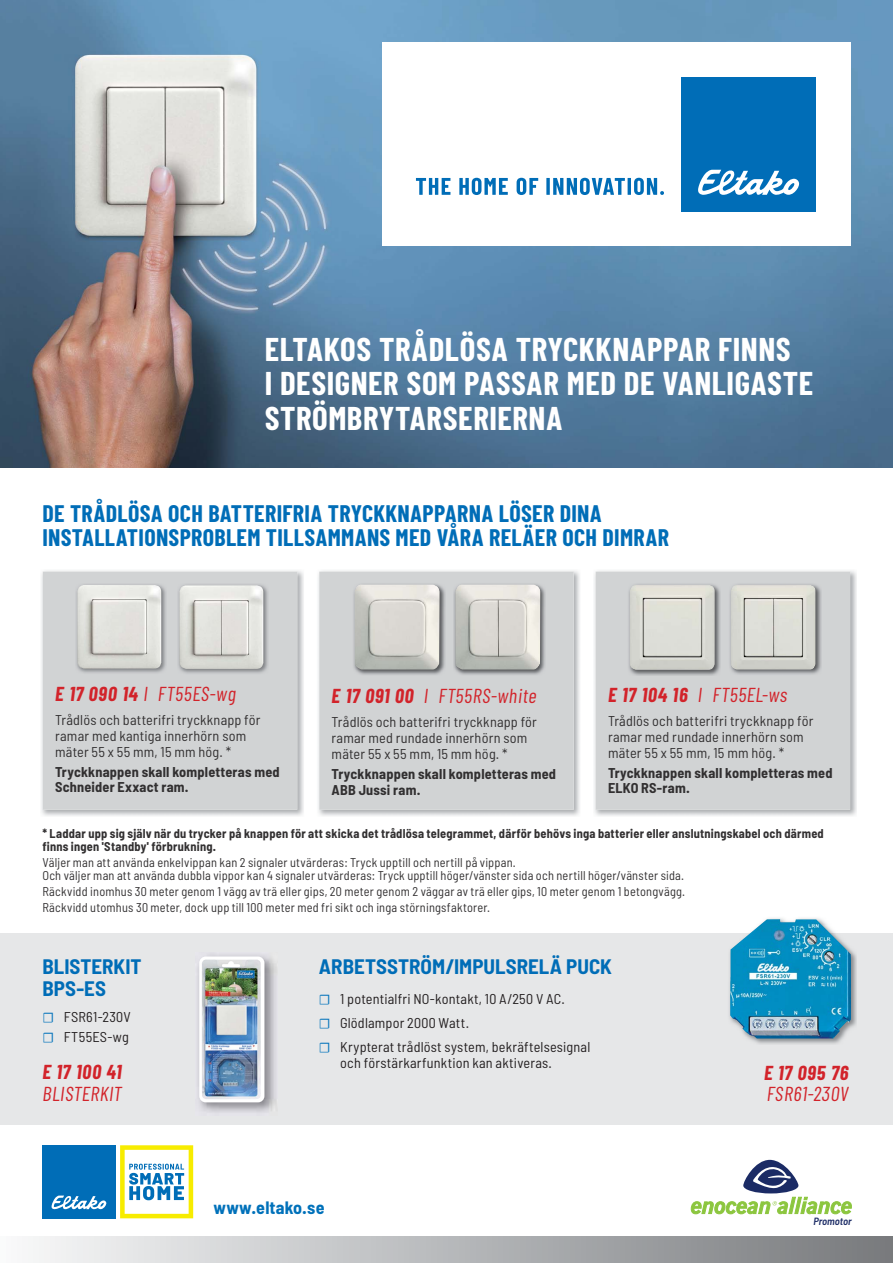
<style>
.page{position:relative;width:893px;height:1263px;background:#fff}
.page>*{position:absolute;margin:0;border:0;box-sizing:border-box;transform-origin:0 0}
.t1{font:700 33px/34.5px "Barlow Condensed";letter-spacing:.02em;color:#fff}
.t2{font:700 24px/24px "Barlow Condensed";letter-spacing:.015em;color:#006db7}
.t3{font:700 semi-condensed 21px/22.5px "Barlow";color:#006db7}
.t4{font:italic 20.25px "Barlow Condensed";letter-spacing:.03em;color:#d2232a}
.t5{font:italic 700 20.25px "Barlow Condensed";letter-spacing:.04em;color:#d2232a}
.t6{font:700 semi-condensed 18px "Barlow";letter-spacing:.01em;color:#0071ba}
.t7{font:semi-condensed 14.25px/15.8px "Barlow";letter-spacing:.015em;color:#323031}
.t8{font:semi-condensed 14.25px/24.3px "Barlow";letter-spacing:.015em;color:#231f20}
.t9{font:700 semi-condensed 14.25px/15.8px "Barlow";letter-spacing:.015em;color:#323031}
.t10{font:semi-condensed 12.75px/13.5px "Barlow";letter-spacing:.015em;color:#323031}
.t11{font:700 semi-condensed 12.75px/13.5px "Barlow";letter-spacing:.015em;color:#323031}
.t12{font:italic 600 semi-condensed 10.5px "Barlow";color:#1b2b65}
.s1{font-weight:700}
.s2{font-family:"Minion Pro";font-stretch:normal;color:#0071ba}
</style>
<div class="page">
<div style="left:0;top:933px;width:893px;height:192px;background:#e6e7e8"></div>
<div style="left:0;top:1236px;width:893px;height:27px;background:linear-gradient(to right,#f9f9fa,#77797c)"></div>
<img style="left:0;top:0;width:893px;height:468px">
<div style="left:381px;top:43px;width:469px;height:203px;background:#fff"></div>
<div style="left:681px;top:77px;width:135px;height:135px;background:#006db7"></div>
<svg style="left:698px;top:170px;width:101px;height:25px"></svg>
<svg style="left:416px;top:178px;width:34px;height:17px"></svg>
<svg style="left:459px;top:178px;width:49px;height:17px"></svg>
<svg style="left:516px;top:178px;width:22px;height:17px"></svg>
<svg style="left:546px;top:178px;width:118px;height:17px"></svg>
<svg style="left:120px;top:1145px;width:73px;height:73px"></svg>
<div style="left:42px;top:1145px;width:74px;height:73px;background:#006db7"></div>
<svg style="left:51px;top:1196px;width:56px;height:14px"></svg>
<svg style="left:691px;top:1160px;width:161px;height:54px"></svg>
<img style="left:41px;top:570px;width:263px;height:246px">
<div style="left:43px;top:572px;width:254px;height:238px;background:#d1d3d4"></div>
<img style="left:318px;top:570px;width:262px;height:246px">
<div style="left:319px;top:572px;width:255px;height:238px;background:#d1d3d4"></div>
<img style="left:594px;top:570px;width:263px;height:246px">
<div style="left:596px;top:572px;width:254px;height:238px;background:#d1d3d4"></div>
<img style="left:75px;top:583px;width:92px;height:91px">
<img style="left:77px;top:585px;width:85px;height:84px">
<img style="left:177px;top:583px;width:92px;height:91px">
<img style="left:179px;top:585px;width:85px;height:84px">
<img style="left:453px;top:582px;width:93px;height:93px">
<img style="left:455px;top:584px;width:85px;height:86px">
<img style="left:353px;top:582px;width:92px;height:93px">
<img style="left:354px;top:584px;width:86px;height:86px">
<img style="left:628px;top:583px;width:93px;height:93px">
<img style="left:630px;top:585px;width:85px;height:85px">
<img style="left:728px;top:583px;width:93px;height:92px">
<img style="left:731px;top:585px;width:85px;height:85px">
<img style="left:197px;top:954px;width:80px;height:159px">
<div style="left:199px;top:957px;width:65px;height:145px;background:#fff;border-radius:6px"></div>
<img style="left:202px;top:960px;width:59px;height:139px">
<img style="left:729px;top:918px;width:128px;height:126px">
<img style="left:730px;top:919px;width:120px;height:120px">
<h1 class="t1" style="left:265px;top:332px;width:550px">ELTAKOS TRÅDLÖSA TRYCKKNAPPAR FINNS<br>I DESIGNER SOM PASSAR MED DE VANLIGASTE<br>STRÖMBRYTARSERIERNA</h1>
<h2 class="t2" style="left:42px;top:501px;width:628px">DE TRÅDLÖSA OCH BATTERIFRIA TRYCKKNAPPARNA LÖSER DINA<br>INSTALLATIONSPROBLEM TILLSAMMANS MED VÅRA RELÄER OCH DIMRAR</h2>
<h3 class="t4" style="left:55px;top:682px;width:182px"><span class="s1">E 17 090 14</span> I FT55ES-wg</h3>
<p class="t7" style="left:55px;top:714px;width:207px">Trådlös och batterifri tryckknapp för ramar med kantiga innerhörn som mäter 55 x 55 mm, 15 mm hög. *</p>
<p class="t9" style="left:55px;top:765px;width:226px">Tryckknappen skall kompletteras med<br>Schneider Exxact ram.</p>
<h3 class="t4" style="left:332px;top:684px;width:206px"><span class="s1">E 17 091 00</span> I FT55RS-white</h3>
<p class="t7" style="left:332px;top:716px;width:207px">Trådlös och batterifri tryckknapp för ramar med rundade innerhörn som mäter 55 x 55 mm, 15 mm hög. *</p>
<p class="t9" style="left:332px;top:768px;width:226px">Tryckknappen skall kompletteras med<br>ABB Jussi ram.</p>
<h3 class="t4" style="left:608px;top:683px;width:181px"><span class="s1">E 17 104 16</span> I FT55EL-ws</h3>
<p class="t7" style="left:608px;top:715px;width:207px">Trådlös och batterifri tryckknapp för ramar med rundade innerhörn som mäter 55 x 55 mm, 15 mm hög. *</p>
<p class="t9" style="left:608px;top:766px;width:226px">Tryckknappen skall kompletteras med<br>ELKO RS-ram.</p>
<p class="t11" style="left:42px;top:828px;width:783px">* Laddar upp sig själv när du trycker på knappen för att skicka det trådlösa telegrammet, därför behövs inga batterier eller anslutningskabel och därmed finns ingen 'Standby' förbrukning.</p>
<p class="t10" style="left:42px;top:857px;width:643px">Väljer man att använda enkelvippan kan 2 signaler utvärderas: Tryck upptill och nertill på vippan.<br>Och väljer man att använda dubbla vippor kan 4 signaler utvärderas: Tryck upptill höger/vänster sida och nertill höger/vänster sida.</p>
<p class="t10" style="left:42px;top:885px;width:644px;line-height:15.6px">Räckvidd inomhus 30 meter genom 1 vägg av trä eller gips, 20 meter genom 2 väggar av trä eller gips, 10 meter genom 1 betongvägg.<br>Räckvidd utomhus 30 meter, dock upp till 100 meter med fri sikt och inga störningsfaktorer.</p>
<h3 class="t3" style="left:42px;top:958px;width:101px">BLISTERKIT<br>BPS-ES</h3>
<p class="t8" style="left:42px;top:1009px;width:90px;line-height:20px"><span class="s2">☐</span> FSR61-230V <span class="s2">☐</span> FT55ES-wg</p>
<h3 class="t5" style="left:42px;top:1060px;width:81px">E 17 100 41</h3>
<h3 class="t4" style="left:42px;top:1082px;width:81px">BLISTERKIT</h3>
<h3 class="t3" style="left:319px;top:958px;width:295px">ARBETSSTRÖM/IMPULSRELÄ PUCK</h3>
<p class="t8" style="left:319px;top:988px;width:273px"><span class="s2">☐</span> 1 potentialfri NO-kontakt, 10 A/250 V AC.<br><span class="s2">☐</span> Glödlampor 2000 Watt.<br><span class="s2">☐</span> Krypterat trådlöst system, bekräftelsesignal</p>
<p class="t8" style="left:340px;top:1052px;width:213px">och förstärkarfunktion kan aktiveras.</p>
<h3 class="t6" style="left:214px;top:1201px;width:112px">www.eltako.se</h3>
<h3 class="t5" style="left:764px;top:1061px;width:86px">E 17 095 76</h3>
<h3 class="t4" style="left:767px;top:1082px;width:83px">FSR61-230V</h3>
<p class="t12" style="left:813px;top:1216px;width:40px">Promotor</p>
</div>
